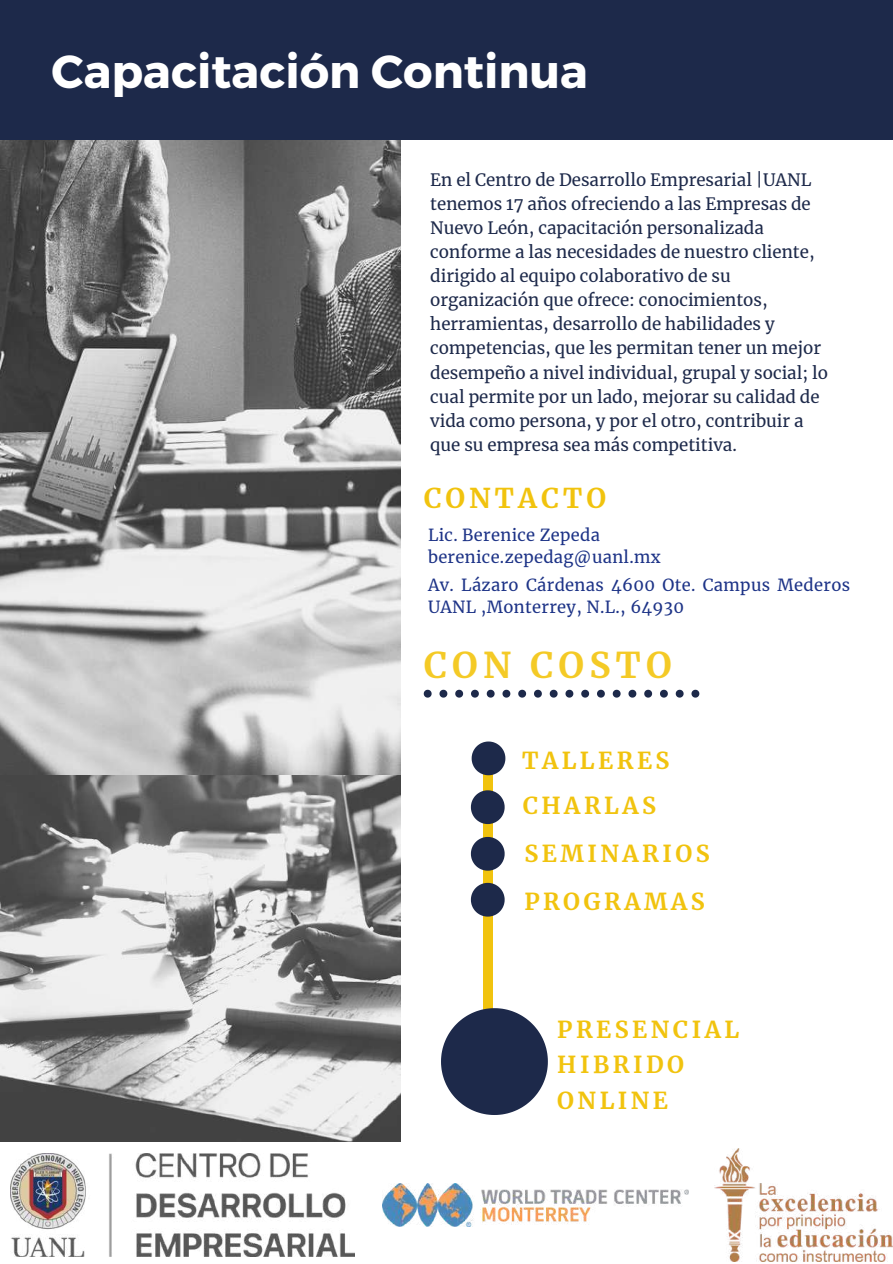
<style>
.page{position:relative;width:893px;height:1264px;background:#fff}
.page>*{position:absolute;margin:0;border:0;box-sizing:border-box;transform-origin:0 0}
.t1{font:700 46.35px "Montserrat";color:#fff}
.t2{font:700 35.1px "Merriweather";letter-spacing:.15em;color:#f4ca26}
.t3{font:700 27px "Merriweather";letter-spacing:.15em;color:#f1c30e}
.t4{font:700 23.1px/35.4px "Merriweather";letter-spacing:.15em;color:#f1c30e}
.t5{font:16.8px/24.2px "Merriweather";color:#1d294a}
.t6{font:16.5px/22.5px "Merriweather";letter-spacing:.02em;color:#1d3387}
</style>
<div class="page">
<img style="left:0;top:774px;width:400px;height:368px">
<img style="left:0;top:139px;width:400px;height:635px">
<div style="left:0;top:0;width:892px;height:139px;background:#1d294a"></div>
<div style="left:483px;top:748px;width:9px;height:285px;background:#f1c30e"></div>
<svg style="left:471px;top:741px;width:34px;height:34px"></svg>
<svg style="left:471px;top:790px;width:33px;height:34px"></svg>
<svg style="left:471px;top:837px;width:33px;height:33px"></svg>
<svg style="left:471px;top:882px;width:33px;height:34px"></svg>
<svg style="left:441px;top:1008px;width:107px;height:106px"></svg>
<svg style="left:423px;top:689px;width:276px;height:8px"></svg>
<img style="left:10px;top:1153px;width:344px;height:103px">
<img style="left:715px;top:1148px;width:177px;height:113px">
<img style="left:383px;top:1183px;width:305px;height:43px">
<h1 class="t1" style="left:52px;top:42px;width:538px">Capacitación Continua</h1>
<p class="t5" style="left:430px;top:167px;width:399px">En el Centro de Desarrollo Empresarial |UANL tenemos 17 años ofreciendo a las Empresas de Nuevo León, capacitación personalizada conforme a las necesidades de nuestro cliente, dirigido al equipo colaborativo de su organización que ofrece: conocimientos, herramientas, desarrollo de habilidades y competencias, que les permitan tener un mejor desempeño a nivel individual, grupal y social; lo cual permite por un lado, mejorar su calidad de vida como persona, y por el otro, contribuir a que su empresa sea más competitiva.</p>
<h3 class="t3" style="left:423px;top:481px;width:184px">CONTACTO</h3>
<p class="t6" style="left:428px;top:523px;width:234px">Lic. Berenice Zepeda berenice.zepedag@uanl.mx</p>
<p class="t6" style="left:428px;top:573px;width:423px">Av. Lázaro Cárdenas 4600 Ote. Campus Mederos<br>UANL ,Monterrey, N.L., 64930</p>
<h2 class="t2" style="left:423px;top:643px;width:249px">CON COSTO</h2>
<h3 class="t4" style="left:522px;top:738px;width:149px;line-height:45.2px">TALLERES<br>CHARLAS</h3>
<h3 class="t4" style="left:524px;top:830px;width:187px;line-height:47.7px">SEMINARIOS<br>PROGRAMAS</h3>
<h3 class="t4" style="left:557px;top:1011px;width:183px">PRESENCIAL<br>HIBRIDO<br>ONLINE</h3>
</div>
